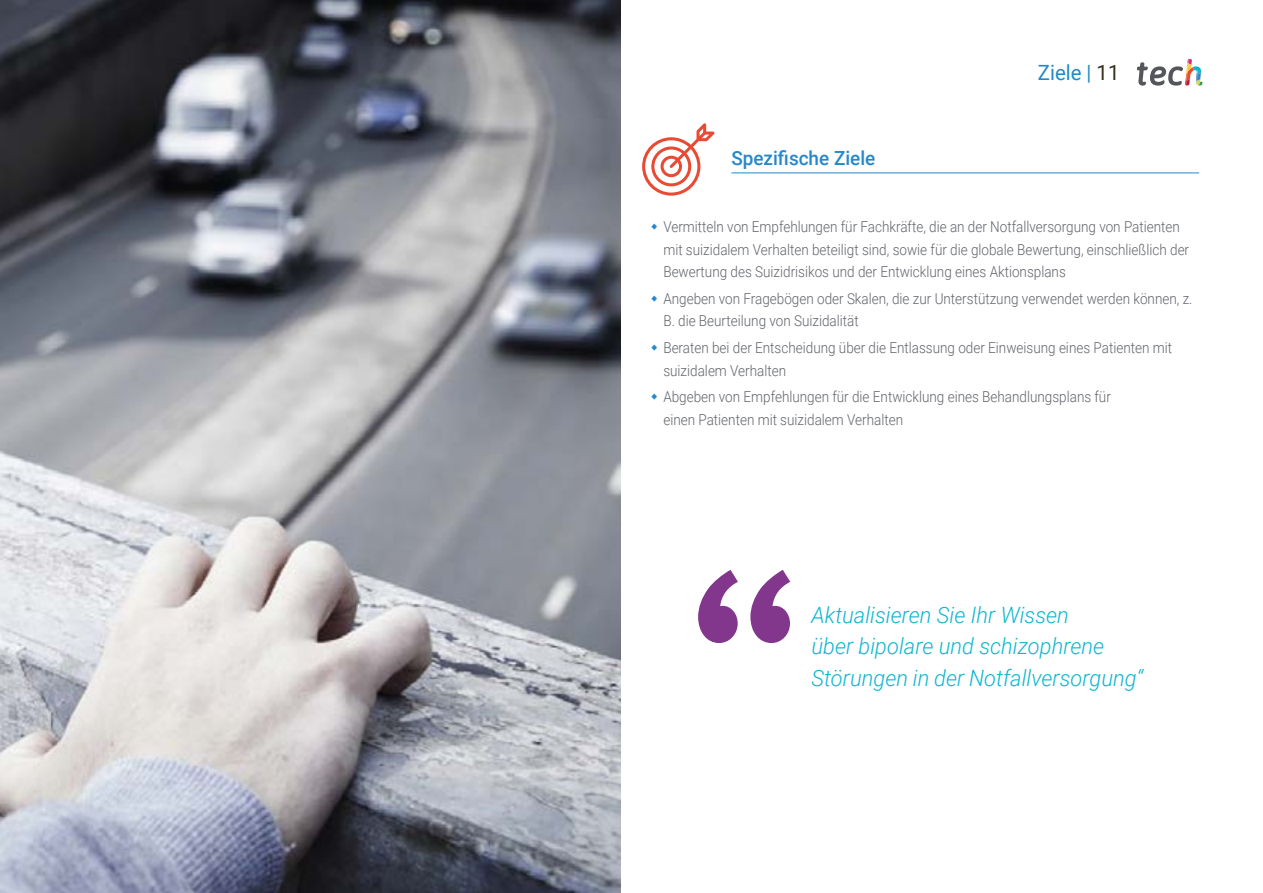
<style>
.page{position:relative;width:1263px;height:893px;background:#fff}
.page>*{position:absolute;margin:0;border:0;box-sizing:border-box;transform-origin:0 0}
.t1{font:italic 300 22.5px/31.5px "Roboto";color:#0fb6cf}
.t2{font:21px "Roboto";color:#2488c9}
.t3{font:500 19.5px "Roboto";color:#2488c9}
.t4{font:300 15px/22.5px "Roboto";color:#61646a;scale:.9 1}
.s1{color:#312e20}
</style>
<div class="page">
<img style="left:0;top:0;width:621px;height:893px">
<svg style="left:1137px;top:59px;width:65px;height:27px"></svg>
<svg style="left:698px;top:570px;width:92px;height:73px"></svg>
<svg style="left:642px;top:123px;width:72px;height:73px"></svg>
<hr style="left:731px;top:173px;width:468px;height:1px;background:#2488c9">
<h3 class="t3" style="left:731px;top:144px;width:145px">Spezifische Ziele</h3>
<h2 class="t2" style="left:1038px;top:57px;width:83px">Ziele | <span class="s1">11</span></h2>
<p class="t4" style="left:663px;top:215px;width:586px">Vermitteln von Empfehlungen für Fachkräfte, die an der Notfallversorgung von Patienten mit suizidalem Verhalten beteiligt sind, sowie für die globale Bewertung, einschließlich der<br>Bewertung des Suizidrisikos und der Entwicklung eines Aktionsplans</p>
<p class="t4" style="left:663px;top:287px;width:589px">Angeben von Fragebögen oder Skalen, die zur Unterstützung verwendet werden können, z.<br>B. die Beurteilung von Suizidalität</p>
<p class="t4" style="left:663px;top:336px;width:567px">Beraten bei der Entscheidung über die Entlassung oder Einweisung eines Patienten mit suizidalem Verhalten</p>
<p class="t4" style="left:663px;top:385px;width:499px">Abgeben von Empfehlungen für die Entwicklung eines Behandlungsplans für einen Patienten mit suizidalem Verhalten</p>
<h1 class="t1" style="left:811px;top:598px;width:333px">Aktualisieren Sie Ihr Wissen<br>über bipolare und schizophrene<br>Störungen in der Notfallversorgung“</h1>
</div>
